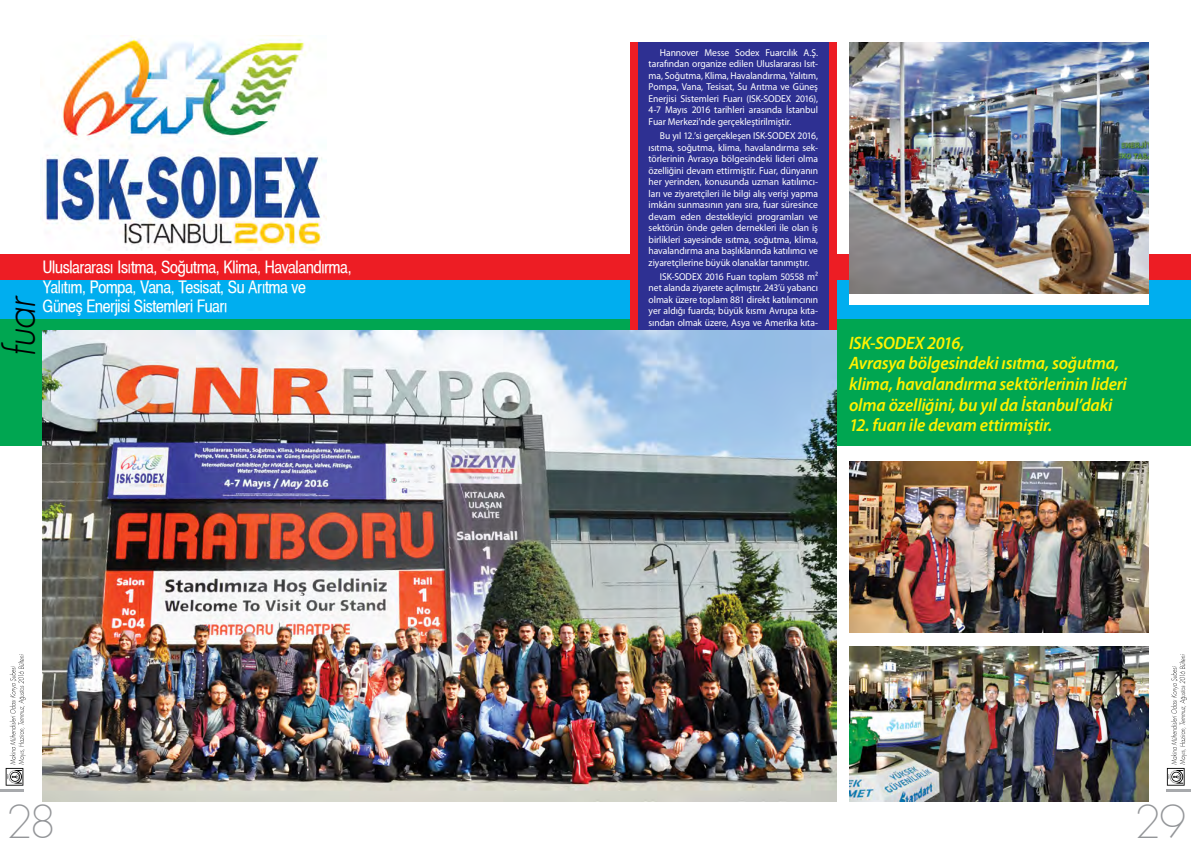
<style>
.page{position:relative;width:1191px;height:842px;background:#fff}
.page>*{position:absolute;margin:0;border:0;box-sizing:border-box;transform-origin:0 0}
.t1{font:300 44px "Futura T Extra";color:#939598}
.t2{font:italic 40px "Futura T Light";color:#000}
.t3{font:italic 600 18px/20.7px "Myriad Pro";letter-spacing:-.01em;color:#fff200;scale:.96 1}
.t4{font:17px/19.5px "Helvetica Nar T Medium";letter-spacing:-.015em;color:#fff}
.t5{font:10px/11.5px "Myriad Pro";letter-spacing:-.005em;color:#fff;text-align:justify;scale:.96 1}
</style>
<div class="page">
<hr style="left:0;top:789px;width:23px;height:3px;background:#a7a9ac">
<hr style="left:1166px;top:789px;width:25px;height:3px;background:#a7a9ac">
<svg style="left:6px;top:654px;width:20px;height:132px"></svg>
<svg style="left:1166px;top:654px;width:21px;height:132px"></svg>
<div style="left:595px;top:254px;width:596px;height:29px;background:#ed1d24"></div>
<div style="left:595px;top:280px;width:596px;height:50px;background:#00aeef"></div>
<div style="left:595px;top:319px;width:596px;height:126px;background:#00a651"></div>
<img style="left:849px;top:646px;width:299px;height:155px">
<img style="left:849px;top:43px;width:299px;height:252px">
<div style="left:849px;top:295px;width:299px;height:10px;background:#fff"></div>
<img style="left:849px;top:461px;width:299px;height:171px">
<div style="left:638px;top:43px;width:191px;height:377px;background:#2e3092"></div>
<div style="left:631px;top:43px;width:7px;height:377px;background:#ed1d24"></div>
<div style="left:829px;top:43px;width:7px;height:377px;background:#ed1d24"></div>
<div style="left:0;top:254px;width:595px;height:29px;background:#ed1d24"></div>
<div style="left:0;top:280px;width:595px;height:50px;background:#00aeef"></div>
<div style="left:0;top:319px;width:595px;height:126px;background:#00a651"></div>
<img style="left:43px;top:330px;width:793px;height:471px">
<img style="left:45px;top:35px;width:282px;height:215px">
<p class="t2" style="left:-6px;top:357px;width:64px;rotate:-90deg">fuar</p>
<p class="t4" style="left:43px;top:257px;width:311px">Uluslararası Isıtma, Soğutma, Klima, Havalandırma,<br>Yalıtım, Pompa, Vana, Tesisat, Su Arıtma ve</p>
<p class="t4" style="left:43px;top:297px;width:187px">Güneş Enerjisi Sistemleri Fuarı</p>
<p class="t5" style="left:648px;top:46px;width:178px;text-indent:11px">Hannover Messe Sodex Fuarcılık A.Ş. tarafından organize edilen Uluslararası Isıt&shy;ma, Soğutma, Klima, Havalandırma, Yalıtım, Pompa, Vana, Tesisat, Su Arıtma ve Güneş Enerjisi Sistemleri Fuarı (ISK-SODEX 2016), 4-7 Mayıs 2016 tarihleri arasında İstanbul Fuar Merkezi’nde gerçekleştirilmiştir.</p>
<p class="t5" style="left:648px;top:130px;width:178px;text-indent:11px">Bu yıl 12.’si gerçekleşen ISK-SODEX 2016, ısıtma, soğutma, klima, havalandırma sek&shy;törlerinin Avrasya bölgesindeki lideri olma özelliğini devam ettirmiştir. Fuar, dünyanın her yerinden, konusunda uzman katılımcı&shy;ları ve ziyaretçileri ile bilgi alış verişi yapma imkânı sunmasının yanı sıra, fuar süresince devam eden destekleyici programları ve sektörün önde gelen dernekleri ile olan iş birlikleri sayesinde ısıtma, soğutma, klima, havalandırma ana başlıklarında katılımcı ve ziyaretçilerine büyük olanaklar tanımıştır.</p>
<p class="t5" style="left:648px;top:271px;width:178px;text-indent:11px">ISK-SODEX 2016 Fuarı toplam 50558 m² net alanda ziyarete açılmıştır. 243’ü yabancı olmak üzere toplam 881 direkt katılımcının yer aldığı fuarda; büyük kısmı Avrupa kıta&shy;sından olmak üzere, Asya ve Amerika kıta-</p>
<p class="t3" style="left:849px;top:332px;width:122px">ISK-SODEX 2016,</p>
<p class="t3" style="left:849px;top:352px;width:291px">Avrasya bölgesindeki ısıtma, soğutma, klima, havalandırma sektörlerinin lideri olma özelliğini, bu yıl da İstanbul’daki</p>
<p class="t3" style="left:849px;top:415px;width:213px">12. fuarı ile devam ettirmiştir.</p>
<h1 class="t1" style="left:6px;top:794px;width:52px">28</h1>
<h1 class="t1" style="left:1134px;top:794px;width:54px">29</h1>
</div>
